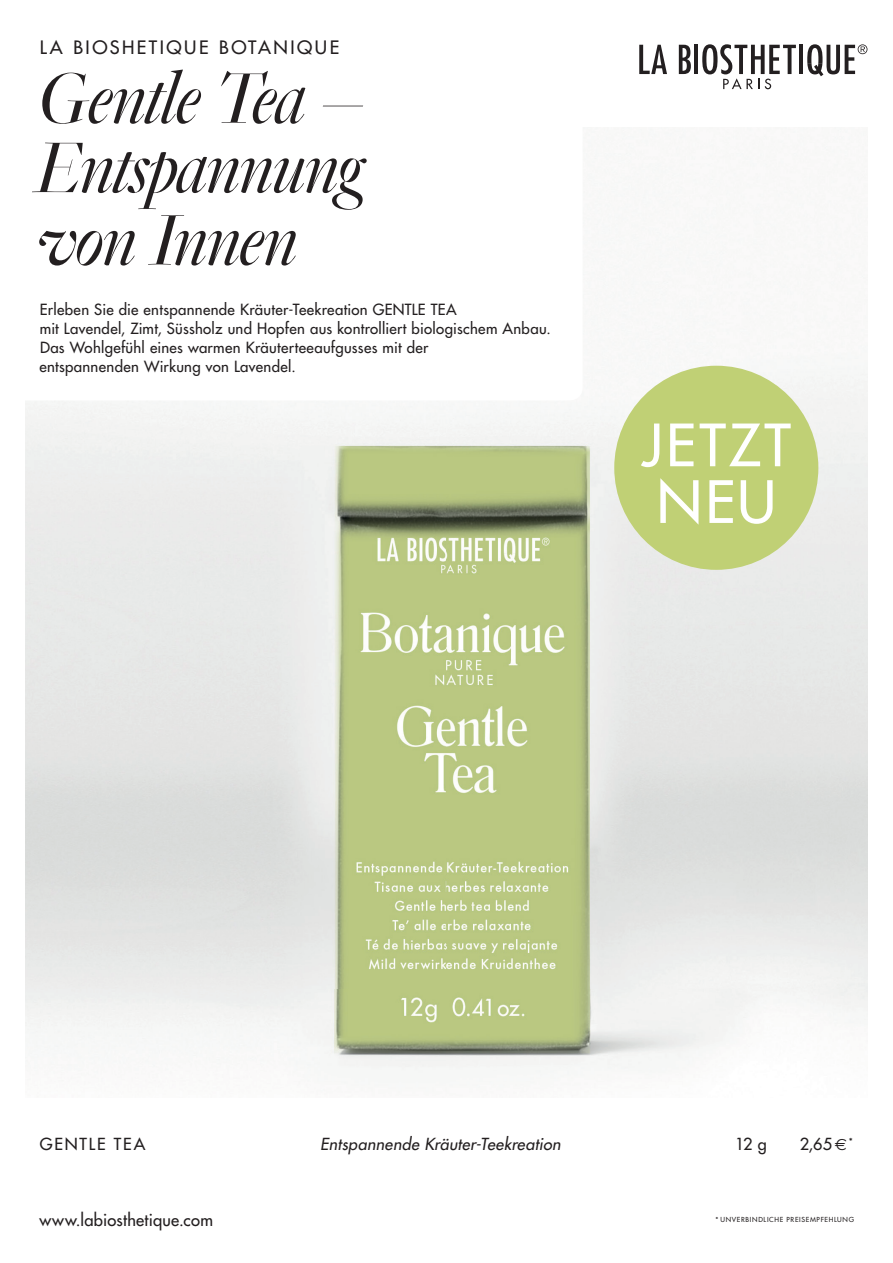
<style>
.page{position:relative;width:893px;height:1263px;background:#fff}
.page>*{position:absolute;margin:0;border:0;box-sizing:border-box;transform-origin:0 0}
.t1{font:78px/70.8px "Genath Display Ita";letter-spacing:-.035em;color:#231f20;text-align:justify}
.t2{font:56.7px/56.7px "Futura";letter-spacing:.055em;color:#fff}
.t3{font:18px "Futura";letter-spacing:.135em;color:#231f20}
.t4{font:16.5px "Futura";letter-spacing:.015em;color:#231f20}
.t5{font:italic 16.2px "Futura";letter-spacing:.02em;color:#231f20}
.t6{font:16.2px "Futura";letter-spacing:.11em;color:#231f20}
.t7{font:15px/18.9px "Futura";letter-spacing:.02em;color:#231f20}
.t8{font:6.75px "Futura";letter-spacing:.095em;color:#231f20}
.s1{font-family:"Euro Sans"}
</style>
<div class="page">
<img style="left:26px;top:153px;width:841px;height:921px">
<div style="left:0;top:0;width:583px;height:400px;background:#fff;border-radius:13px"></div>
<svg style="left:639px;top:45px;width:28px;height:29px"></svg>
<svg style="left:679px;top:45px;width:12px;height:29px"></svg>
<hr style="left:694px;top:45px;width:4px;height:29px;background:#231f20">
<hr style="left:799px;top:45px;width:4px;height:29px;background:#231f20">
<svg style="left:702px;top:44px;width:94px;height:45px"></svg>
<svg style="left:807px;top:44px;width:60px;height:32px"></svg>
<div style="left:614px;top:366px;width:204px;height:204px;background:#c0d075;border-radius:50%"></div>
<p class="t3" style="left:40px;top:35px;width:301px">LA BIOSHETIQUE BOTANIQUE</p>
<h1 class="t1" style="left:36px;top:59px;width:333px">Gentle Tea – Entspannung von Innen</h1>
<p class="t7" style="left:39px;top:300px;width:513px">Erleben Sie die entspannende Kräuter-Teekreation GENTLE TEA<br>mit Lavendel, Zimt, Süssholz und Hopfen aus kontrolliert biologischem Anbau.<br>Das Wohlgefühl eines warmen Kräuterteeaufgusses mit der<br>entspannenden Wirkung von Lavendel.</p>
<h2 class="t2" style="left:642px;top:417px;width:150px">JETZT<br>NEU</h2>
<p class="t6" style="left:40px;top:1133px;width:107px">GENTLE TEA</p>
<p class="t5" style="left:320px;top:1133px;width:242px">Entspannende Kräuter-Teekreation</p>
<p class="t6" style="left:735px;top:1133px;width:33px">12 g</p>
<p class="t6" style="left:800px;top:1133px;width:55px">2,65 <span class="s1">€</span> <sup>*</sup></p>
<p class="t4" style="left:39px;top:1209px;width:175px">www.labiosthetique.com</p>
<p class="t8" style="left:715px;top:1215px;width:140px">* UNVERBINDLICHE PREISEMPFEHLUNG</p>
</div>
